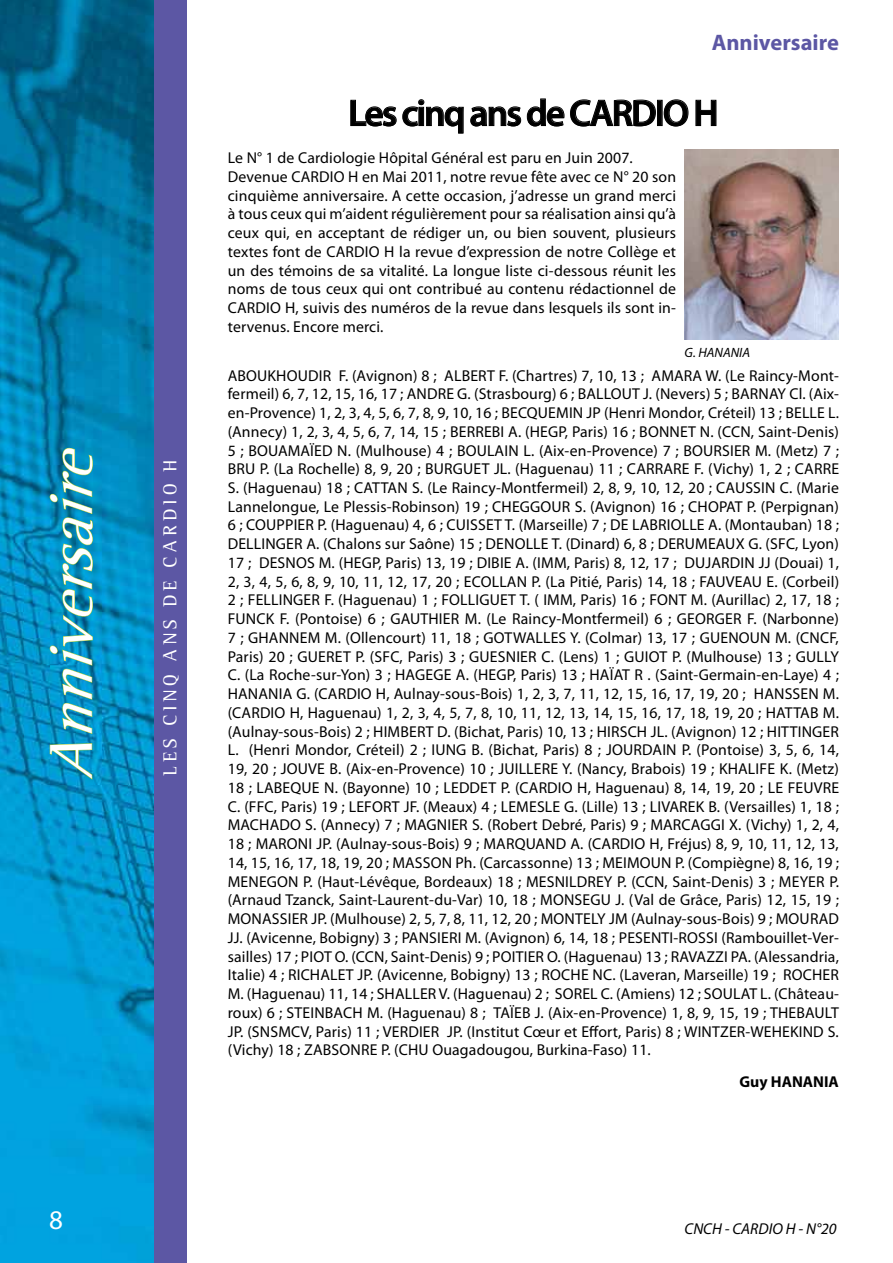
<style>
.page{position:relative;width:893px;height:1263px;background:#fff}
.page>*{position:absolute;margin:0;border:0;box-sizing:border-box;transform-origin:0 0}
.t1{font:italic 61.5px "Leftist Mono Serif";color:#fff}
.t2{font:600 37.5px "Myriad Pro";letter-spacing:-.05em;color:#000}
.t3{font:27px "Myriad Pro";color:#fff}
.t4{font:700 22.5px "Myriad Pro";color:#5c57a4}
.t5{font:19.5px "Leftist Mono Serif";letter-spacing:.18em;color:#fff}
.t6{font:15.75px/18.8px "Myriad Pro";letter-spacing:.01em;color:#000}
.t7{font:italic 15.75px "Myriad Pro";color:#000}
.t8{font:700 15.75px "Myriad Pro";color:#000}
.t9{font:italic 13.5px "Myriad Pro";color:#000}
</style>
<div class="page">
<div style="left:128px;top:0;width:59px;height:1263px;background:#5c57a4"></div>
<img style="left:0;top:0;width:153px;height:1263px">
<svg style="left:49px;top:743px;width:44px;height:37px;background:#1b98b2"></svg>
<svg style="left:49px;top:447px;width:44px;height:287px;background:#1892ad"></svg>
<svg style="left:350px;top:99px;width:114px;height:35px"></svg>
<svg style="left:470px;top:98px;width:186px;height:29px"></svg>
<svg style="left:663px;top:99px;width:26px;height:28px"></svg>
<svg style="left:695px;top:100px;width:22px;height:26px"></svg>
<img style="left:685px;top:150px;width:154px;height:190px">
<h1 class="t1" style="left:36px;top:782px;width:355px;rotate:-90deg">Anniversaire</h1>
<p class="t5" style="left:159px;top:775px;width:317px;rotate:-90deg">LES CINQ A NS DE CAR DIO H</p>
<h3 class="t4" style="left:712px;top:28px;width:129px">Anniversaire</h3>
<h2 class="t2" style="left:348px;top:89px;width:372px">Les cinq ans de CARDIO H</h2>
<p class="t6" style="left:228px;top:148px;width:450px">Le N° 1 de Cardiologie Hôpital Général est paru en Juin 2007.<br>Devenue CARDIO H en Mai 2011, notre revue fête avec ce N° 20 son cinquième anniversaire. A cette occasion, j’adresse un grand merci à tous ceux qui m’aident régulièrement pour sa réalisation ainsi qu’à ceux qui, en acceptant de rédiger un, ou bien souvent, plusieurs textes font de CARDIO H la revue d’expression de notre Collège et un des témoins de sa vitalité. La longue liste ci-dessous réunit les noms de tous ceux qui ont contribué au contenu rédactionnel de CARDIO H, suivis des numéros de la revue dans lesquels ils sont in&shy;tervenus. Encore merci.</p>
<p class="t6" style="left:228px;top:366px;width:613px;text-align:justify">ABOUKHOUDIR F. (Avignon) 8 ; ALBERT F. (Chartres) 7, 10, 13 ; AMARA W. (Le Raincy-Mont&shy;fermeil) 6, 7, 12, 15, 16, 17 ; ANDRE G. (Strasbourg) 6 ; BALLOUT J. (Nevers) 5 ; BARNAY Cl. (Aix&shy;en-Provence) 1, 2, 3, 4, 5, 6, 7, 8, 9, 10, 16 ; BECQUEMIN JP (Henri Mondor, Créteil) 13 ; BELLE L. (Annecy) 1, 2, 3, 4, 5, 6, 7, 14, 15 ; BERREBI A. (HEGP, Paris) 16 ; BONNET N. (CCN, Saint-Denis)<br>5 ; BOUAMAÏED N. (Mulhouse) 4 ; BOULAIN L. (Aix-en-Provence) 7 ; BOURSIER M. (Metz) 7 ; BRU P. (La Rochelle) 8, 9, 20 ; BURGUET JL. (Haguenau) 11 ; CARRARE F. (Vichy) 1, 2 ; CARRE S. (Haguenau) 18 ; CATTAN S. (Le Raincy-Montfermeil) 2, 8, 9, 10, 12, 20 ; CAUSSIN C. (Marie Lannelongue, Le Plessis-Robinson) 19 ; CHEGGOUR S. (Avignon) 16 ; CHOPAT P. (Perpignan)<br>6 ; COUPPIER P. (Haguenau) 4, 6 ; CUISSET T. (Marseille) 7 ; DE LABRIOLLE A. (Montauban) 18 ; DELLINGER A. (Chalons sur Saône) 15 ; DENOLLE T. (Dinard) 6, 8 ; DERUMEAUX G. (SFC, Lyon)<br>17 ; DESNOS M. (HEGP, Paris) 13, 19 ; DIBIE A. (IMM, Paris) 8, 12, 17 ; DUJARDIN JJ (Douai) 1, 2, 3, 4, 5, 6, 8, 9, 10, 11, 12, 17, 20 ; ECOLLAN P. (La Pitié, Paris) 14, 18 ; FAUVEAU E. (Corbeil)<br>2 ; FELLINGER F. (Haguenau) 1 ; FOLLIGUET T. ( IMM, Paris) 16 ; FONT M. (Aurillac) 2, 17, 18 ; FUNCK F. (Pontoise) 6 ; GAUTHIER M. (Le Raincy-Montfermeil) 6 ; GEORGER F. (Narbonne)<br>7 ; GHANNEM M. (Ollencourt) 11, 18 ; GOTWALLES Y. (Colmar) 13, 17 ; GUENOUN M. (CNCF, Paris) 20 ; GUERET P. (SFC, Paris) 3 ; GUESNIER C. (Lens) 1 ; GUIOT P. (Mulhouse) 13 ; GULLY C. (La Roche-sur-Yon) 3 ; HAGEGE A. (HEGP, Paris) 13 ; HAÏAT R . (Saint-Germain-en-Laye) 4 ; HANANIA G. (CARDIO H, Aulnay-sous-Bois) 1, 2, 3, 7, 11, 12, 15, 16, 17, 19, 20 ; HANSSEN M. (CARDIO H, Haguenau) 1, 2, 3, 4, 5, 7, 8, 10, 11, 12, 13, 14, 15, 16, 17, 18, 19, 20 ; HATTAB M. (Aulnay-sous-Bois) 2 ; HIMBERT D. (Bichat, Paris) 10, 13 ; HIRSCH JL. (Avignon) 12 ; HITTINGER L. (Henri Mondor, Créteil) 2 ; IUNG B. (Bichat, Paris) 8 ; JOURDAIN P. (Pontoise) 3, 5, 6, 14, 19, 20 ; JOUVE B. (Aix-en-Provence) 10 ; JUILLERE Y. (Nancy, Brabois) 19 ; KHALIFE K. (Metz)<br>18 ; LABEQUE N. (Bayonne) 10 ; LEDDET P. (CARDIO H, Haguenau) 8, 14, 19, 20 ; LE FEUVRE C. (FFC, Paris) 19 ; LEFORT JF. (Meaux) 4 ; LEMESLE G. (Lille) 13 ; LIVAREK B. (Versailles) 1, 18 ; MACHADO S. (Annecy) 7 ; MAGNIER S. (Robert Debré, Paris) 9 ; MARCAGGI X. (Vichy) 1, 2, 4, 18 ; MARONI JP. (Aulnay-sous-Bois) 9 ; MARQUAND A. (CARDIO H, Fréjus) 8, 9, 10, 11, 12, 13, 14, 15, 16, 17, 18, 19, 20 ; MASSON Ph. (Carcassonne) 13 ; MEIMOUN P. (Compiègne) 8, 16, 19 ; MENEGON P. (Haut-Lévêque, Bordeaux) 18 ; MESNILDREY P. (CCN, Saint-Denis) 3 ; MEYER P. (Arnaud Tzanck, Saint-Laurent-du-Var) 10, 18 ; MONSEGU J. (Val de Grâce, Paris) 12, 15, 19 ; MONASSIER JP. (Mulhouse) 2, 5, 7, 8, 11, 12, 20 ; MONTELY JM (Aulnay-sous-Bois) 9 ; MOURAD JJ. (Avicenne, Bobigny) 3 ; PANSIERI M. (Avignon) 6, 14, 18 ; PESENTI-ROSSI (Rambouillet-Ver&shy;sailles) 17 ; PIOT O. (CCN, Saint-Denis) 9 ; POITIER O. (Haguenau) 13 ; RAVAZZI PA. (Alessandria, Italie) 4 ; RICHALET JP. (Avicenne, Bobigny) 13 ; ROCHE NC. (Laveran, Marseille) 19 ; ROCHER M. (Haguenau) 11, 14 ; SHALLER V. (Haguenau) 2 ; SOREL C. (Amiens) 12 ; SOULAT L. (Château&shy;roux) 6 ; STEINBACH M. (Haguenau) 8 ; TAÏEB J. (Aix-en-Provence) 1, 8, 9, 15, 19 ; THEBAULT JP. (SNSMCV, Paris) 11 ; VERDIER JP. (Institut Cœur et Effort, Paris) 8 ; WINTZER-WEHEKIND S. (Vichy) 18 ; ZABSONRE P. (CHU Ouagadougou, Burkina-Faso) 11.</p>
<p class="t8" style="left:739px;top:1071px;width:101px">Guy HANANIA</p>
<p class="t9" style="left:685px;top:344px;width:67px">G. HANANIA</p>
<h3 class="t3" style="left:49px;top:1203px;width:15px">8</h3>
<p class="t7" style="left:685px;top:1219px;width:154px">CNCH - CARDIO H - N°20</p>
</div>
